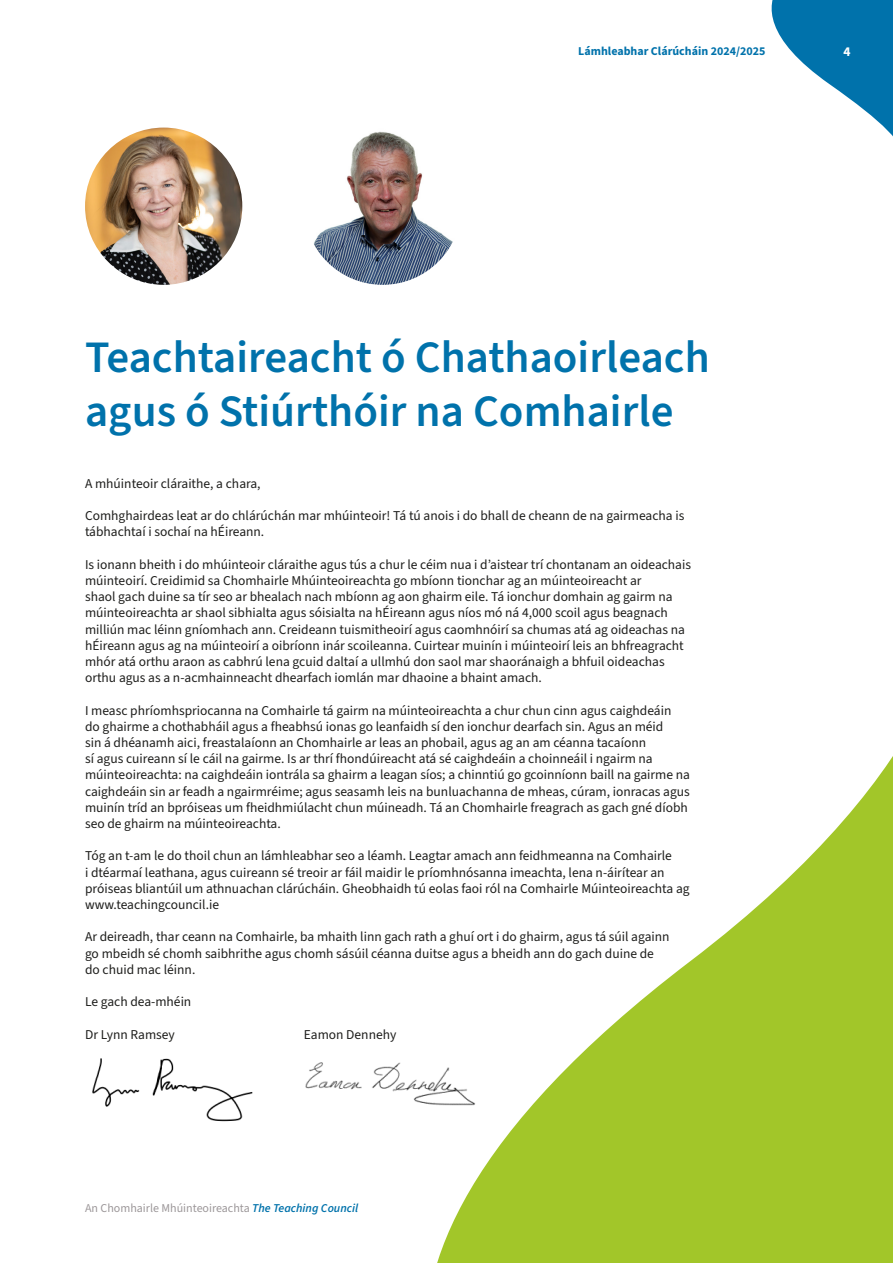
<style>
.page{position:relative;width:893px;height:1263px;background:#fff}
.page>*{position:absolute;margin:0;border:0;box-sizing:border-box;transform-origin:0 0}
.t1{font:600 45px/54px "Source Sans 3";color:#0072ab}
.t2{font:13.5px/16.2px "Source Sans 3";color:#1d1d1b}
.t3{font:700 13.5px "Source Sans 3";color:#fff}
.t4{font:12px "Source Sans 3";color:#9c9799}
.t5{font:700 12px "Source Sans 3";color:#0072ab}
.s1{font-weight:600;font-style:italic;color:#0072ab}
</style>
<div class="page">
<img style="left:92px;top:1058px;width:161px;height:64px">
<img style="left:85px;top:128px;width:157px;height:157px;border-radius:79px">
<svg style="left:437px;top:756px;width:456px;height:507px;fill:#a2c629"></svg>
<img style="left:304px;top:128px;width:157px;height:157px;border-radius:79px">
<img style="left:305px;top:1059px;width:176px;height:50px">
<svg style="left:771px;top:0;width:122px;height:137px"></svg>
<p class="t5" style="left:578px;top:43px;width:189px">Lámhleabhar Clárúcháin 2024/2025</p>
<p class="t3" style="left:843px;top:43px;width:9px">4</p>
<h1 class="t1" style="left:85px;top:330px;width:626px">Teachtaireacht ó Chathaoirleach agus ó Stiúrthóir na Comhairle</h1>
<p class="t2" style="left:85px;top:475px;width:177px">A mhúinteoir cláraithe, a chara,</p>
<p class="t2" style="left:85px;top:508px;width:601px">Comhghairdeas leat ar do chlárúchán mar mhúinteoir! Tá tú anois i do bhall de cheann de na gairmeacha is tábhachtaí i sochaí na hÉireann.</p>
<p class="t2" style="left:85px;top:556px;width:608px">Is ionann bheith i do mhúinteoir cláraithe agus tús a chur le céim nua i d’aistear trí chontanam an oideachais múinteoirí. Creidimid sa Chomhairle Mhúinteoireachta go mbíonn tionchar ag an múinteoireacht ar<br>shaol gach duine sa tír seo ar bhealach nach mbíonn ag aon ghairm eile. Tá ionchur domhain ag gairm na múinteoireachta ar shaol sibhialta agus sóisialta na hÉireann agus níos mó ná 4,000 scoil agus beagnach milliún mac léinn gníomhach ann. Creideann tuismitheoirí agus caomhnóirí sa chumas atá ag oideachas na hÉireann agus ag na múinteoirí a oibríonn inár scoileanna. Cuirtear muinín i múinteoirí leis an bhfreagracht mhór atá orthu araon as cabhrú lena gcuid daltaí a ullmhú don saol mar shaoránaigh a bhfuil oideachas orthu agus as a n-acmhainneacht dhearfach iomlán mar dhaoine a bhaint amach.</p>
<p class="t2" style="left:85px;top:702px;width:606px">I measc phríomhspriocanna na Comhairle tá gairm na múinteoireachta a chur chun cinn agus caighdeáin<br>do ghairme a chothabháil agus a fheabhsú ionas go leanfaidh sí den ionchur dearfach sin. Agus an méid<br>sin á dhéanamh aici, freastalaíonn an Chomhairle ar leas an phobail, agus ag an am céanna tacaíonn<br>sí agus cuireann sí le cáil na gairme. Is ar thrí fhondúireacht atá sé caighdeáin a choinneáil i ngairm na múinteoireachta: na caighdeáin iontrála sa ghairm a leagan síos; a chinntiú go gcoinníonn baill na gairme na caighdeáin sin ar feadh a ngairmréime; agus seasamh leis na bunluachanna de mheas, cúram, ionracas agus muinín tríd an bpróiseas um fheidhmiúlacht chun múineadh. Tá an Chomhairle freagrach as gach gné díobh seo de ghairm na múinteoireachta.</p>
<p class="t2" style="left:85px;top:848px;width:606px">Tóg an t-am le do thoil chun an lámhleabhar seo a léamh. Leagtar amach ann feidhmeanna na Comhairle<br>i dtéarmaí leathana, agus cuireann sé treoir ar fáil maidir le príomhnósanna imeachta, lena n-áirítear an próiseas bliantúil um athnuachan clárúcháin. Gheobhaidh tú eolas faoi ról na Comhairle Múinteoireachta ag www.teachingcouncil.ie</p>
<p class="t2" style="left:85px;top:929px;width:586px">Ar deireadh, thar ceann na Comhairle, ba mhaith linn gach rath a ghuí ort i do ghairm, agus tá súil againn go mbeidh sé chomh saibhrithe agus chomh sásúil céanna duitse agus a bheidh ann do gach duine de do chuid mac léinn.</p>
<p class="t2" style="left:85px;top:994px;width:108px">Le gach dea-mhéin</p>
<p class="t2" style="left:85px;top:1026px;width:91px">Dr Lynn Ramsey</p>
<p class="t2" style="left:304px;top:1026px;width:94px">Eamon Dennehy</p>
<p class="t4" style="left:85px;top:1200px;width:275px">An Chomhairle Mhúinteoireachta <span class="s1">The Teaching Council</span></p>
</div>
